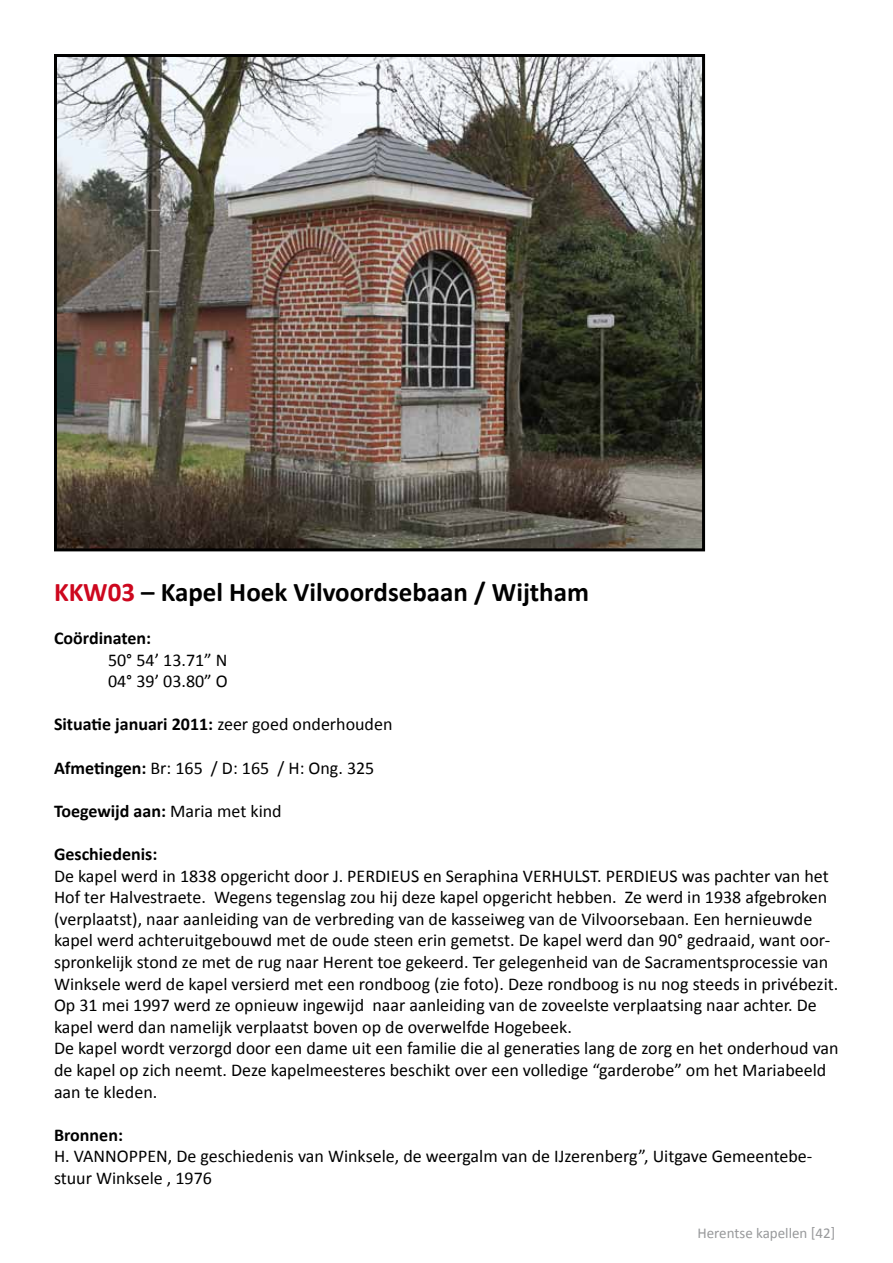
<style>
.page{position:relative;width:893px;height:1263px;background:#fff}
.page>*{position:absolute;margin:0;border:0;box-sizing:border-box;transform-origin:0 0}
.t1{font:700 27px "Calibri";color:#000}
.t2{font:18px/21.6px "Calibri";color:#000}
.t3{font:700 18px "Calibri";color:#000}
.t4{font:15px "Calibri";color:#98999b}
.s1{color:#cd071e}
.s2{font-weight:400}
.s3{font-weight:700}
</style>
<div class="page">
<img style="left:58px;top:58px;width:643px;height:489px">
<div style="left:54px;top:54px;width:651px;height:497px;border:3px solid #000"></div>
<h1 class="t1" style="left:54px;top:575px;width:537px"><span class="s1">KKW03</span> – Kapel Hoek Vilvoordsebaan / Wijtham</h1>
<p class="t3" style="left:54px;top:627px;width:99px">Coördinaten:</p>
<p class="t2" style="left:108px;top:648px;width:121px">50° 54’ 13.71” N<br>04° 39’ 03.80” O</p>
<p class="t3" style="left:54px;top:713px;width:340px">Situatie januari 2011: <span class="s2">zeer goed onderhouden</span></p>
<p class="t2" style="left:54px;top:756px;width:322px"><span class="s3">Afmetingen:</span> Br: 165 / D: 165 / H: Ong. 325</p>
<p class="t3" style="left:54px;top:800px;width:229px">Toegewijd aan: <span class="s2">Maria met kind</span></p>
<p class="t3" style="left:54px;top:843px;width:105px">Geschiedenis:</p>
<p class="t2" style="left:54px;top:864px;width:786px">De kapel werd in 1838 opgericht door J. PERDIEUS en Seraphina VERHULST. PERDIEUS was pachter van het Hof ter Halvestraete. Wegens tegenslag zou hij deze kapel opgericht hebben. Ze werd in 1938 afgebroken (verplaatst), naar aanleiding van de verbreding van de kasseiweg van de Vilvoorsebaan. Een hernieuwde kapel werd achteruitgebouwd met de oude steen erin gemetst. De kapel werd dan 90° gedraaid, want oor&shy;spronkelijk stond ze met de rug naar Herent toe gekeerd. Ter gelegenheid van de Sacramentsprocessie van Winksele werd de kapel versierd met een rondboog (zie foto). Deze rondboog is nu nog steeds in privébezit.<br>Op 31 mei 1997 werd ze opnieuw ingewijd naar aanleiding van de zoveelste verplaatsing naar achter. De kapel werd dan namelijk verplaatst boven op de overwelfde Hogebeek.<br>De kapel wordt verzorgd door een dame uit een familie die al generaties lang de zorg en het onderhoud van de kapel op zich neemt. Deze kapelmeesteres beschikt over een volledige “garderobe” om het Mariabeeld aan te kleden.</p>
<p class="t3" style="left:54px;top:1124px;width:70px">Bronnen:</p>
<p class="t2" style="left:54px;top:1145px;width:760px">H. VANNOPPEN, De geschiedenis van Winksele, de weergalm van de IJzerenberg”, Uitgave Gemeentebe&shy;stuur Winksele , 1976</p>
<p class="t4" style="left:697px;top:1224px;width:139px">Herentse kapellen [42]</p>
</div>
